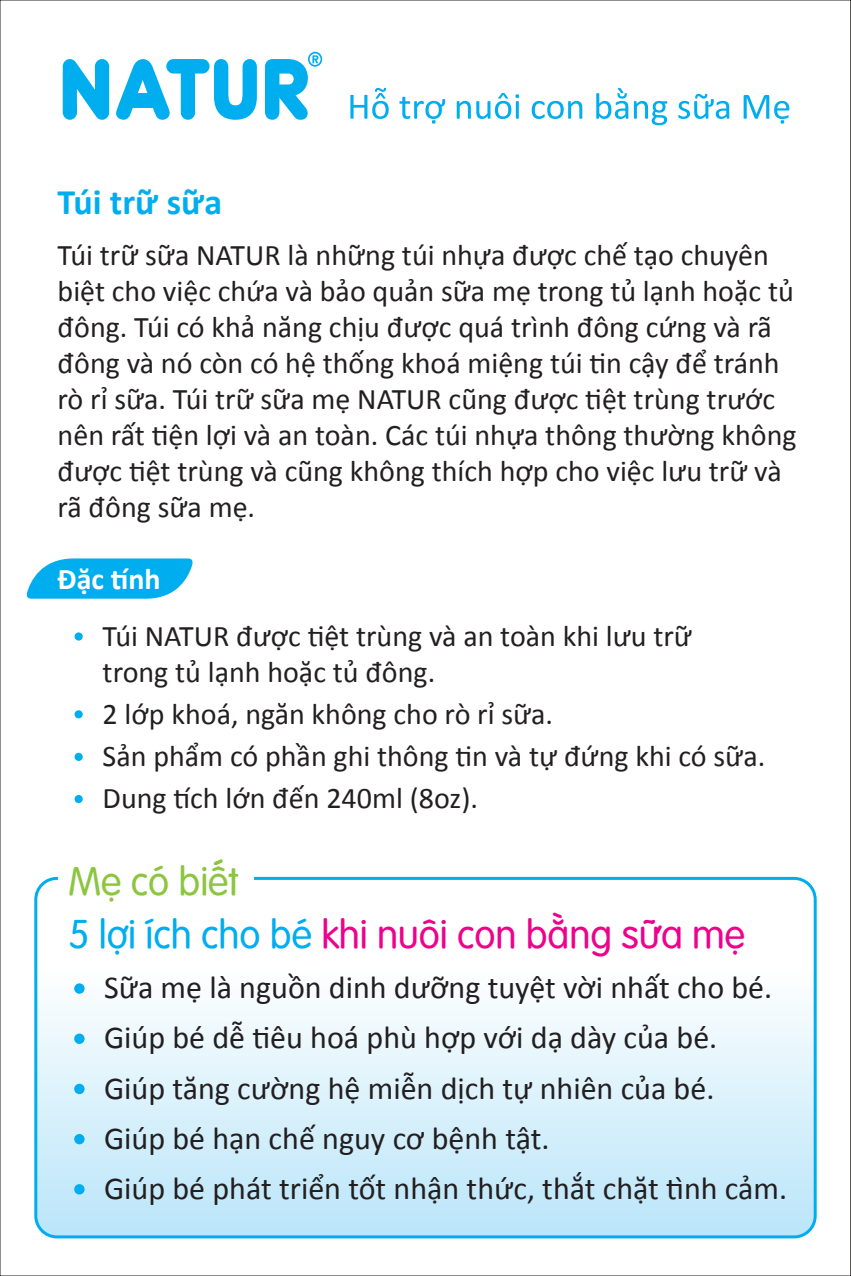
<style>
.page{position:relative;width:851px;height:1276px;background:#fff}
.page>*{position:absolute;margin:0;border:0;box-sizing:border-box;transform-origin:0 0}
.t1{font:39px "UVN Van";color:#ed028c}
.t2{font:39px "UVN Van";color:#8bc63e}
.t3{font:700 36px "Calibri";color:#00aeef}
.t4{font:32.1px/50.4px "Calibri";color:#231f20}
.t5{font:30px/36px "Calibri";color:#231f20}
.t6{font:700 30px "Calibri";color:#fff}
.s1{color:#00aeef}
</style>
<div class="page">
<svg style="left:26px;top:558px;width:167px;height:41px;background:#24b9f1"></svg>
<svg style="left:63px;top:59px;width:46px;height:61px"></svg>
<svg style="left:116px;top:59px;width:141px;height:61px"></svg>
<svg style="left:265px;top:52px;width:57px;height:68px"></svg>
<div style="left:75px;top:632px;width:8px;height:8px;background:#00aeef;border-radius:50%"></div>
<div style="left:75px;top:710px;width:8px;height:8px;background:#00aeef;border-radius:50%"></div>
<div style="left:75px;top:753px;width:8px;height:8px;background:#00aeef;border-radius:50%"></div>
<div style="left:75px;top:795px;width:8px;height:8px;background:#00aeef;border-radius:50%"></div>
<svg style="left:350px;top:88px;width:38px;height:31px"></svg>
<svg style="left:399px;top:97px;width:46px;height:27px"></svg>
<svg style="left:456px;top:93px;width:63px;height:26px"></svg>
<svg style="left:531px;top:101px;width:51px;height:18px"></svg>
<svg style="left:596px;top:88px;width:71px;height:37px"></svg>
<svg style="left:678px;top:94px;width:51px;height:25px"></svg>
<svg style="left:743px;top:95px;width:46px;height:29px"></svg>
<svg style="left:38px;top:878px;width:777px;height:359px"></svg>
<div style="left:34px;top:877px;width:782px;height:361px;border:3px solid #00aeef;border-radius:21px"></div>
<div style="left:74px;top:983px;width:11px;height:10px;background:#00aeef;border-radius:50%"></div>
<div style="left:74px;top:1083px;width:11px;height:11px;background:#00aeef;border-radius:50%"></div>
<div style="left:74px;top:1184px;width:11px;height:10px;background:#00aeef;border-radius:50%"></div>
<div style="left:74px;top:1134px;width:11px;height:10px;background:#00aeef;border-radius:50%"></div>
<div style="left:74px;top:1033px;width:11px;height:11px;background:#00aeef;border-radius:50%"></div>
<div style="left:58px;top:858px;width:195px;height:44px;background:#fff"></div>
<svg style="left:850px;top:0;width:1px;height:1276px"></svg>
<p class="t3" style="left:58px;top:179px;width:166px">Túi trữ sữa</p>
<p class="t5" style="left:58px;top:237px;width:740px">Túi trữ sữa NATUR là những túi nhựa được chế tạo chuyên biệt cho việc chứa và bảo quản sữa mẹ trong tủ lạnh hoặc tủ đông. Túi có khả năng chịu được quá trình đông cứng và rã đông và nó còn có hệ thống khoá miệng túi tin cậy để tránh rò rỉ sữa. Túi trữ sữa mẹ NATUR cũng được tiệt trùng trước nên rất tiện lợi và an toàn. Các túi nhựa thông thường không được tiệt trùng và cũng không thích hợp cho việc lưu trữ và rã đông sữa mẹ.</p>
<p class="t6" style="left:58px;top:560px;width:105px">Đặc tính</p>
<p class="t5" style="left:103px;top:618px;width:590px">Túi NATUR được tiệt trùng và an toàn khi lưu trữ trong tủ lạnh hoặc tủ đông.</p>
<p class="t5" style="left:103px;top:693px;width:664px;line-height:42px">2 lớp khoá, ngăn không cho rò rỉ sữa.<br>Sản phẩm có phần ghi thông tin và tự đứng khi có sữa.<br>Dung tích lớn đến 240ml (8oz).</p>
<h1 class="t2" style="left:68px;top:852px;width:171px">Mẹ có biết</h1>
<h1 class="t1" style="left:68px;top:904px;width:678px"><span class="s1">5 lợi ích cho bé</span> khi nuôi con bằng sữa mẹ</h1>
<p class="t4" style="left:104px;top:962px;width:684px">Sữa mẹ là nguồn dinh dưỡng tuyệt vời nhất cho bé.<br>Giúp bé dễ tiêu hoá phù hợp với dạ dày của bé.<br>Giúp tăng cường hệ miễn dịch tự nhiên của bé.<br>Giúp bé hạn chế nguy cơ bệnh tật.<br>Giúp bé phát triển tốt nhận thức, thắt chặt tình cảm.</p>
</div>
